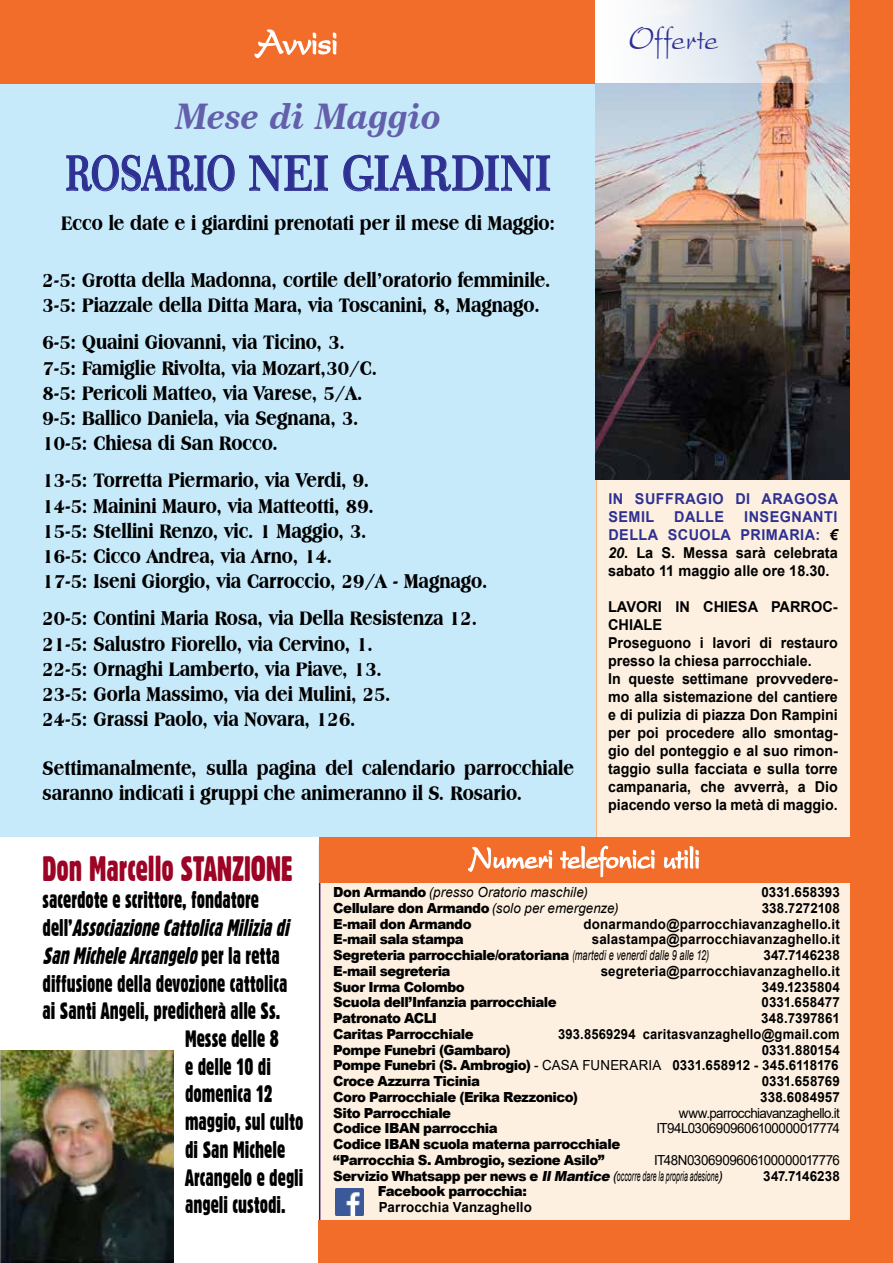
<style>
.page{position:relative;width:893px;height:1263px;background:#fff}
.page>*{position:absolute;margin:0;border:0;box-sizing:border-box;transform-origin:0 0}
.t1{font:600 48px "Century 751 BT";letter-spacing:-.005em;color:#2e3092;scale:.77 1}
.t2{font:37.5px "President Plain";letter-spacing:-.01em;color:#fff;scale:.83 1}
.t3{font:35.4px "Century 751 BT Bold Italic B";letter-spacing:-.005em;color:#645faa}
.t4{font:34.5px "Gothic 821 Condensed BT";letter-spacing:-.005em;color:#9c0325;scale:.87 1}
.t5{font:34.5px "President Plain";letter-spacing:-.005em;color:#2e3092;scale:.83 1}
.t6{font:23.1px "Gothic 821 Condensed BT";color:#000;scale:.87 1}
.t7{font:italic 23.1px "Gothic 821 Condensed BT";color:#000;scale:.87 1}
.t8{font:800 condensed 21px/25.2px "Americana BT";color:#000}
.t9{font:700 15px/18px "Arial";color:#000}
.t10{font:700 15px/18px "Arial";letter-spacing:.035em;color:#2e3092;scale:.96 1}
.t11{font:900 13.95px/15.8px "Arial";letter-spacing:-.035em;color:#000;text-align:justify;scale:.96 1}
.t12{font:700 13.95px/15.8px "Arial";letter-spacing:.01em;color:#000;scale:.96 1}
.t13{font:italic 13.95px/15.8px "Arial";letter-spacing:.01em;color:#000;scale:.96 1}
.t14{font:13.95px "Arial";letter-spacing:-.04em;color:#000;scale:.96 1}
.t15{font:700 13.95px "Arial";letter-spacing:.01em;color:#000;scale:.93 1}
.s1{font-style:italic;color:#000}
.s2{font-style:italic}
.s3{font-size:22.5px}
.s4{font-style:normal}
.s5{font-weight:900;font-style:normal}
.s6{font-weight:400;font-style:italic}
.s7{font-weight:900}
.s8{font-weight:700}
.s9{font-weight:400}
</style>
<div class="page">
<div style="left:595px;top:349px;width:291px;height:495px;background:#fdf0e0"></div>
<div style="left:0;top:75px;width:596px;height:762px;background:#c7eafb"></div>
<svg style="left:66px;top:154px;width:169px;height:38px"></svg>
<svg style="left:249px;top:155px;width:79px;height:37px"></svg>
<svg style="left:343px;top:154px;width:208px;height:38px"></svg>
<img style="left:595px;top:83px;width:255px;height:397px">
<svg style="left:595px;top:0;width:255px;height:83px"></svg>
<div style="left:319px;top:883px;width:531px;height:337px;background:#fdf0e0"></div>
<div style="left:319px;top:838px;width:552px;height:45px;background:#f36d2a"></div>
<svg style="left:468px;top:845px;width:187px;height:33px"></svg>
<svg style="left:663px;top:846px;width:36px;height:23px"></svg>
<img style="left:336px;top:1188px;width:27px;height:27px">
<div style="left:850px;top:0;width:43px;height:1263px;background:#f36d2a"></div>
<div style="left:0;top:0;width:595px;height:83px;background:#f36d2a"></div>
<svg style="left:254px;top:29px;width:83px;height:30px"></svg>
<div style="left:319px;top:1220px;width:574px;height:43px;background:#f36d2a"></div>
<img style="left:0;top:1050px;width:173px;height:213px">
<h2 class="t2" style="left:256px;top:21px;width:101px">Avvisi</h2>
<h3 class="t3" style="left:175px;top:95px;width:267px">Mese di Maggio</h3>
<h1 class="t1" style="left:65px;top:144px;width:633px">ROSARIO NEI GIARDINI</h1>
<p class="t8" style="left:61px;top:210px;width:496px">Ecco le date e i giardini prenotati per il mese di Maggio:</p>
<p class="t8" style="left:43px;top:267px;width:510px">2-5: Grotta della Madonna, cortile dell’oratorio femminile.<br>3-5: Piazzale della Ditta Mara, via Toscanini, 8, Magnago.</p>
<p class="t8" style="left:43px;top:329px;width:337px">6-5: Quaini Giovanni, via Ticino, 3.<br>7-5: Famiglie Rivolta, via Mozart,30/C.<br>8-5: Pericoli Matteo, via Varese, 5/A.<br>9-5: Ballico Daniela, via Segnana, 3.<br>10-5: Chiesa di San Rocco.</p>
<p class="t8" style="left:43px;top:467px;width:447px">13-5: Torretta Piermario, via Verdi, 9.<br>14-5: Mainini Mauro, via Matteotti, 89.<br>15-5: Stellini Renzo, vic. 1 Maggio, 3.<br>16-5: Cicco Andrea, via Arno, 14.<br>17-5: Iseni Giorgio, via Carroccio, 29/A - Magnago.</p>
<p class="t8" style="left:43px;top:605px;width:437px">20-5: Contini Maria Rosa, via Della Resistenza 12.<br>21-5: Salustro Fiorello, via Cervino, 1.<br>22-5: Ornaghi Lamberto, via Piave, 13.<br>23-5: Gorla Massimo, via dei Mulini, 25.<br>24-5: Grassi Paolo, via Novara, 126.</p>
<p class="t8" style="left:43px;top:755px;width:533px">Settimanalmente, sulla pagina del calendario parrocchiale saranno indicati i gruppi che animeranno il S. Rosario.</p>
<h3 class="t5" style="left:629px;top:19px;width:110px">Offerte</h3>
<p class="t10" style="left:608px;top:490px;width:241px">in suffragio di aragosa semil</p>
<p class="t10" style="left:608px;top:508px;width:241px;text-align:right">insegnanti<br>della scuola primariA: <span class="s1">€</span></p>
<p class="t9" style="left:608px;top:544px;width:231px"><span class="s2">20</span>. La S. Messa sarà celebrata sabato 11 maggio alle ore 18.30.</p>
<p class="t9" style="left:608px;top:598px;width:38px">LAVORI</p>
<p class="t9" style="left:675px;top:598px;width:8px">IN</p>
<p class="t9" style="left:703px;top:598px;width:31px">CHIESA</p>
<p class="t9" style="left:771px;top:598px;width:12px">PARROC</p>
<p class="t9" style="left:833px;top:598px;width:6px">-</p>
<p class="t9" style="left:608px;top:616px;width:231px">CHIALE<br>Proseguono i lavori di restauro presso la chiesa parrocchiale.<br>In queste settimane provvedere&shy;mo alla sistemazione del cantiere e di pulizia di piazza Don Rampini per poi procedere allo smontag&shy;gio del ponteggio e al suo rimon&shy;taggio sulla facciata e sulla torre campanaria, che avverrà, a Dio piacendo verso la metà di maggio.</p>
<p class="t10" style="left:674px;top:508px;width:54px">dalle</p>
<h3 class="t4" style="left:43px;top:847px;width:289px">Don Marcello STANZIONE</h3>
<p class="t6" style="left:43px;top:886px;width:250px"><span class="s3">s</span>acerdote e scrittore, fondatore</p>
<p class="t7" style="left:43px;top:914px;width:291px"><span class="s4">d e l l ’</span> AssociazioneCattolicaMiliziadi</p>
<p class="t7" style="left:43px;top:941px;width:274px">SanMicheleArcangelo<span class="s4">p e r l a r e t t a</span></p>
<p class="t6" style="left:43px;top:969px;width:283px">diffusione della devozione cattolica</p>
<p class="t6" style="left:43px;top:997px;width:275px">ai Santi Angeli, predicherà alle Ss.</p>
<p class="t6" style="left:185px;top:1025px;width:109px">Messe delle 8</p>
<p class="t6" style="left:185px;top:1052px;width:100px">e delle 10 di</p>
<p class="t6" style="left:185px;top:1080px;width:102px">domenica 12</p>
<p class="t6" style="left:185px;top:1108px;width:138px">maggio, sul culto</p>
<p class="t6" style="left:185px;top:1135px;width:117px">di San Michele</p>
<p class="t6" style="left:185px;top:1163px;width:138px">Arcangelo e degli</p>
<p class="t6" style="left:185px;top:1191px;width:117px">angeli custodi.</p>
<p class="t13" style="left:333px;top:885px;width:267px"><span class="s5">Don Armando</span> (presso Oratorio maschile)</p>
<p class="t12" style="left:761px;top:884px;width:83px">0331.658393</p>
<p class="t11" style="left:333px;top:900px;width:299px">Cellulare don Armando <span class="s6">(solo per emergenze)</span></p>
<p class="t12" style="left:762px;top:900px;width:83px">338.7272108</p>
<p class="t11" style="left:333px;top:915px;width:146px">E-mail don Armando</p>
<p class="t12" style="left:584px;top:916px;width:268px">donarmando@parrocchiavanzaghello.it</p>
<p class="t11" style="left:333px;top:931px;width:137px">E-mail sala stampa</p>
<p class="t12" style="left:333px;top:932px;width:529px;text-indent:259px">salastampa@parrocchiavanzaghello.it<br><span class="s7">Segreteria parrocchiale/oratoriana</span> <span class="s6">(martedi e venerdì dalle 9 alle 12)</span></p>
<p class="t12" style="left:763px;top:947px;width:81px">347.7146238</p>
<p class="t11" style="left:333px;top:963px;width:124px">E-mail segreteria</p>
<p class="t12" style="left:601px;top:963px;width:251px">segreteria@parrocchiavanzaghello.it</p>
<p class="t11" style="left:333px;top:978px;width:138px">Suor Irma Colombo</p>
<p class="t12" style="left:762px;top:979px;width:83px">349.1235804</p>
<p class="t11" style="left:333px;top:994px;width:234px">Scuola dell’Infanzia parrocchiale</p>
<p class="t12" style="left:761px;top:995px;width:83px">0331.658477</p>
<p class="t11" style="left:333px;top:1010px;width:110px">Patronato ACLI</p>
<p class="t12" style="left:761px;top:1010px;width:83px">348.7397861</p>
<p class="t11" style="left:333px;top:1026px;width:148px">Caritas Parrocchiale</p>
<p class="t15" style="left:558px;top:1024px;width:304px">393.8569294 caritasvanzaghello@gmail.com</p>
<p class="t11" style="left:333px;top:1041px;width:186px">Pompe Funebri (Gambaro)</p>
<p class="t11" style="left:333px;top:1041px;width:529px;text-indent:428px"><span class="s8">0331.880154<br></span>Pompe Funebri (S. Ambrogio) <span class="s9">- CASA FUNERARIA</span> <span class="s8">0331.658912 - 345.6118176<br></span>Croce Azzurra Ticinia</p>
<p class="t12" style="left:762px;top:1073px;width:83px">0331.658769</p>
<p class="t11" style="left:333px;top:1089px;width:256px">Coro Parrocchiale (Erika Rezzonico)</p>
<p class="t12" style="left:760px;top:1089px;width:84px">338.6084957</p>
<p class="t11" style="left:333px;top:1104px;width:124px">Sito Parrocchiale</p>
<p class="t14" style="left:679px;top:1103px;width:169px">www.parrocchiavanzaghello.it</p>
<p class="t11" style="left:333px;top:1120px;width:173px">Codice IBAN parrocchia</p>
<p class="t14" style="left:656px;top:1119px;width:193px">IT94L0306909606100000017774</p>
<p class="t11" style="left:333px;top:1136px;width:300px">Codice IBAN scuola materna parrocchiale “Parrocchia S. Ambrogio, sezione Asilo”</p>
<p class="t13" style="left:333px;top:1152px;width:529px;text-indent:321px"><span class="s4">IT48N0306909606100000017776<br></span><span class="s5">Servizio Whatsapp per news e</span> <span class="s7">IlMantice</span>(occorre dare la propria adesione)</p>
<p class="t12" style="left:763px;top:1168px;width:81px">347.7146238</p>
<p class="t11" style="left:378px;top:1183px;width:157px">Facebook parrocchia:</p>
<p class="t12" style="left:379px;top:1199px;width:161px">Parrocchia Vanzaghello</p>
</div>
